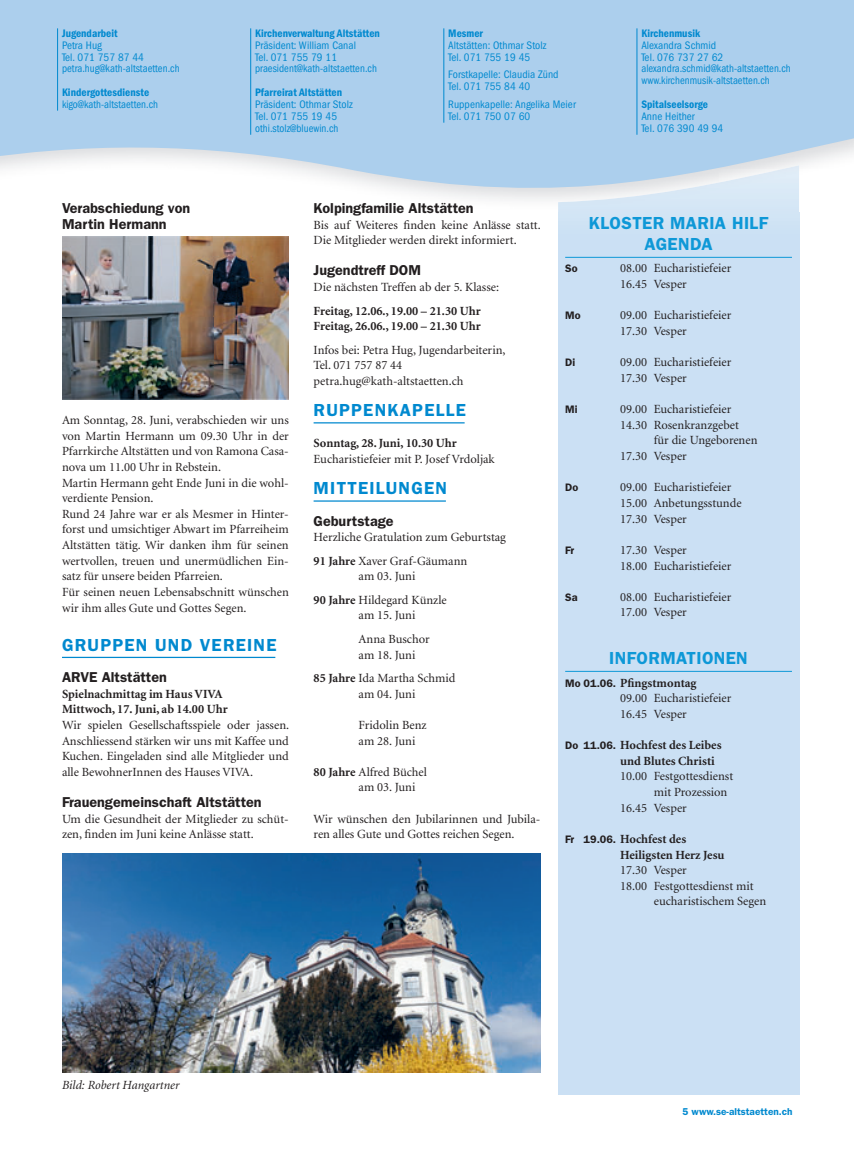
<style>
.page{position:relative;width:854px;height:1156px;background:#fff}
.page>*{position:absolute;margin:0;border:0;box-sizing:border-box;transform-origin:0 0}
.t1{font:600 17.5px "Franklin Gothic LT";letter-spacing:.07em;color:#0089cf}
.t2{font:600 17.5px/21px "Franklin Gothic LT";letter-spacing:.02em;color:#0e98d7;text-align:center}
.t3{font:600 14.38px/15.6px "Franklin Gothic LT";color:#231f20}
.t4{font:12.5px/15.6px "Minion LT";color:#231f20}
.t5{font:700 12.5px/15.6px "Minion LT";color:#231f20}
.t6{font:italic 12.5px "Minion LT";color:#231f20}
.t7{font:condensed 11.25px/11.9px "Franklin Gothic LT";letter-spacing:.005em;color:#0089cf}
.t8{font:600 condensed 11.25px "Franklin Gothic LT";letter-spacing:.005em;color:#0089cf}
.t9{font:condensed 11.25px "Franklin Gothic LT";letter-spacing:.005em;color:#0089cf;scale:.95 1}
.t10{font:600 10.88px "Franklin Gothic LT";color:#231f20}
.t11{font:600 10px "Franklin Gothic LT";color:#0089cf}
.s1{font-weight:700}
.s2{font-family:"Franklin Gothic LT";font-weight:600;font-size:10.88px}
</style>
<div class="page">
<svg style="left:0;top:0;width:854px;height:201px;background:#b7d4ee"></svg>
<hr style="left:250px;top:28px;width:1px;height:107px;background:#0089cf">
<hr style="left:444px;top:28px;width:1px;height:95px;background:#0089cf">
<hr style="left:57px;top:28px;width:1px;height:83px;background:#0089cf">
<hr style="left:637px;top:28px;width:1px;height:107px;background:#0089cf">
<div style="left:558px;top:212px;width:241px;height:882px;background:#cbe0f4"></div>
<img style="left:558px;top:165px;width:241px;height:47px">
<hr style="left:565px;top:257px;width:227px;height:1px;background:#0e98d7">
<hr style="left:565px;top:670px;width:227px;height:1px;background:#0e98d7">
<hr style="left:62px;top:656px;width:213px;height:2px;background:#0089cf">
<hr style="left:314px;top:422px;width:151px;height:1px;background:#0089cf">
<hr style="left:314px;top:500px;width:132px;height:1px;background:#0089cf">
<img style="left:62px;top:236px;width:227px;height:163px">
<img style="left:62px;top:853px;width:478px;height:219px">
<p class="t8" style="left:62px;top:29px;width:57px">Jugendarbeit</p>
<p class="t7" style="left:62px;top:40px;width:119px">Petra Hug<br>Tel. 071 757 87 44 petra.hug@kath-altstaetten.ch</p>
<p class="t8" style="left:62px;top:88px;width:89px">Kindergottesdienste</p>
<p class="t9" style="left:62px;top:100px;width:103px">kigo@kath-altstaetten.ch</p>
<p class="t8" style="left:255px;top:29px;width:126px">Kirchenverwaltung Altstätten</p>
<p class="t7" style="left:255px;top:40px;width:123px">Präsident: William Canal<br>Tel. 071 755 79 11 praesident@kath-altstaetten.ch</p>
<p class="t8" style="left:255px;top:88px;width:89px">Pfarreirat Altstätten</p>
<p class="t7" style="left:255px;top:99px;width:99px">Präsident: Othmar Stolz<br>Tel. 071 755 19 45 othi.stolz@bluewin.ch</p>
<p class="t8" style="left:448px;top:29px;width:36px">Mesmer</p>
<p class="t7" style="left:448px;top:40px;width:100px">Altstätten: Othmar Stolz<br>Tel. 071 755 19 45</p>
<p class="t7" style="left:448px;top:70px;width:112px">Forstkapelle: Claudia Zünd<br>Tel. 071 755 84 40</p>
<p class="t7" style="left:448px;top:99px;width:129px">Ruppenkapelle: Angelika Meier<br>Tel. 071 750 07 60</p>
<p class="t8" style="left:641px;top:29px;width:60px">Kirchenmusik</p>
<p class="t7" style="left:641px;top:40px;width:151px">Alexandra Schmid<br>Tel. 076 737 27 62 alexandra.schmid@kath-altstaetten.ch www.kirchenmusik-altstaetten.ch</p>
<p class="t8" style="left:641px;top:100px;width:68px">Spitalseelsorge</p>
<p class="t7" style="left:641px;top:111px;width:83px">Anne Heither<br>Tel. 076 390 49 94</p>
<p class="t3" style="left:62px;top:201px;width:130px">Verabschiedung von<br>Martin Hermann</p>
<p class="t4" style="left:62px;top:413px;width:228px">Am Sonntag, 28. Juni, verabschieden wir uns von Martin Hermann um 09.30 Uhr in der Pfarrkirche Altstätten und von Ramona Casa&shy;nova um 11.00 Uhr in Rebstein.<br>Martin Hermann geht Ende Juni in die wohl&shy;verdiente Pension.<br>Rund 24 Jahre war er als Mesmer in Hinter&shy;forst und umsichtiger Abwart im Pfarreiheim Altstätten tätig. Wir danken ihm für seinen wertvollen, treuen und unermüdlichen Ein&shy;satz für unsere beiden Pfarreien.<br>Für seinen neuen Lebensabschnitt wünschen wir ihm alles Gute und Gottes Segen.</p>
<h1 class="t1" style="left:62px;top:638px;width:216px">GRUPPEN UND VEREINE</h1>
<p class="t3" style="left:62px;top:670px;width:106px">ARVE Altstätten</p>
<p class="t5" style="left:62px;top:686px;width:167px">Spielnachmittag im Haus VIVA<br>Mittwoch, 17. Juni, ab 14.00 Uhr</p>
<p class="t4" style="left:62px;top:718px;width:229px;text-align:justify">Wir spielen Gesellschaftsspiele oder jassen.<br>Anschliessend stärken wir uns mit Kaffee und Kuchen. Eingeladen sind alle Mitglieder und alle BewohnerInnen des Hauses VIVA.</p>
<p class="t3" style="left:62px;top:795px;width:201px">Frauengemeinschaft Altstätten</p>
<p class="t4" style="left:62px;top:811px;width:228px">Um die Gesundheit der Mitglieder zu schüt&shy;zen, finden im Juni keine Anlässe statt.</p>
<p class="t3" style="left:314px;top:201px;width:162px">Kolpingfamilie Altstätten</p>
<p class="t4" style="left:314px;top:218px;width:229px">Bis auf Weiteres finden keine Anlässe statt.<br>Die Mitglieder werden direkt informiert.</p>
<p class="t3" style="left:314px;top:264px;width:109px">Jugendtreff DOM</p>
<p class="t4" style="left:314px;top:280px;width:187px">Die nächsten Treffen ab der 5. Klasse:</p>
<p class="t5" style="left:314px;top:304px;width:169px">Freitag, 12.06., 19.00 – 21.30 Uhr<br>Freitag, 26.06., 19.00 – 21.30 Uhr</p>
<p class="t4" style="left:314px;top:343px;width:193px">Infos bei: Petra Hug, Jugendarbeiterin,<br>Tel. 071 757 87 44 petra.hug@kath-altstaetten.ch</p>
<h1 class="t1" style="left:314px;top:404px;width:154px">RUPPENKAPELLE</h1>
<p class="t5" style="left:314px;top:436px;width:145px">Sonntag, 28. Juni, 10.30 Uhr</p>
<p class="t4" style="left:314px;top:452px;width:183px">Eucharistiefeier mit P. Josef Vrdoljak</p>
<h1 class="t1" style="left:314px;top:482px;width:135px">MITTEILUNGEN</h1>
<p class="t3" style="left:314px;top:514px;width:82px">Geburtstage</p>
<p class="t4" style="left:314px;top:526px;width:194px;line-height:23.5px">Herzliche Gratulation zum Geburtstag<br><span class="s1">91 Jahre</span> Xaver Graf-Gäumann</p>
<p class="t4" style="left:314px;top:565px;width:135px;line-height:23.5px;text-indent:45px">am 03. Juni<br><span class="s1">90 Jahre</span> Hildegard Künzle</p>
<p class="t4" style="left:359px;top:604px;width:73px;line-height:23.5px">am 15. Juni<br>Anna Buschor</p>
<p class="t4" style="left:314px;top:643px;width:143px;line-height:23.5px;text-align:center">am 18. Juni<br><span class="s1">85 Jahre</span> Ida Martha Schmid</p>
<p class="t4" style="left:359px;top:686px;width:58px">am 04. Juni</p>
<p class="t4" style="left:359px;top:718px;width:70px">Fridolin Benz am 28. Juni</p>
<p class="t4" style="left:359px;top:764px;width:70px;text-indent:-45px"><span class="s1">80 Jahre</span> Alfred Büchel am 03. Juni</p>
<p class="t4" style="left:314px;top:811px;width:228px">Wir wünschen den Jubilarinnen und Jubila&shy;ren alles Gute und Gottes reichen Segen.</p>
<h1 class="t2" style="left:589px;top:214px;width:181px">KLOSTER MARIA HILF<br>AGENDA</h1>
<p class="t10" style="left:565px;top:265px;width:14px">So</p>
<p class="t4" style="left:620px;top:261px;width:113px">08.00 Eucharistiefeier<br>16.45 Vesper</p>
<p class="t10" style="left:565px;top:312px;width:17px">Mo</p>
<p class="t4" style="left:620px;top:308px;width:113px">09.00 Eucharistiefeier<br>17.30 Vesper</p>
<p class="t10" style="left:565px;top:359px;width:12px">Di</p>
<p class="t4" style="left:620px;top:355px;width:113px">09.00 Eucharistiefeier<br>17.30 Vesper</p>
<p class="t10" style="left:565px;top:405px;width:14px">Mi</p>
<p class="t4" style="left:620px;top:402px;width:113px">09.00 Eucharistiefeier</p>
<p class="t4" style="left:620px;top:418px;width:120px">14.30 Rosenkranzgebet</p>
<p class="t4" style="left:654px;top:433px;width:105px">für die Ungeborenen</p>
<p class="t4" style="left:620px;top:449px;width:68px">17.30 Vesper</p>
<p class="t10" style="left:565px;top:484px;width:15px">Do</p>
<p class="t4" style="left:620px;top:480px;width:123px">09.00 Eucharistiefeier<br>15.00 Anbetungsstunde<br>17.30 Vesper</p>
<p class="t10" style="left:565px;top:546px;width:11px">Fr</p>
<p class="t4" style="left:620px;top:543px;width:113px">17.30 Vesper<br>18.00 Eucharistiefeier</p>
<p class="t10" style="left:565px;top:593px;width:14px">Sa</p>
<p class="t4" style="left:620px;top:590px;width:113px">08.00 Eucharistiefeier<br>17.00 Vesper</p>
<h1 class="t2" style="left:609px;top:648px;width:140px">INFORMATIONEN</h1>
<p class="t4" style="left:620px;top:675px;width:113px;text-indent:-55px"><span class="s2">Mo 01.06.</span> <span class="s1">Pfingstmontag<br></span>09.00 Eucharistiefeier<br>16.45 Vesper</p>
<p class="t5" style="left:620px;top:738px;width:103px;text-indent:-55px"><span class="s2">Do 11.06.</span> Hochfest des Leibes und Blutes Christi</p>
<p class="t4" style="left:620px;top:769px;width:115px">10.00 Festgottesdienst</p>
<p class="t4" style="left:654px;top:785px;width:75px">mit Prozession</p>
<p class="t4" style="left:620px;top:800px;width:68px">16.45 Vesper</p>
<p class="t5" style="left:620px;top:831px;width:106px;text-indent:-55px"><span class="s2">Fr 19.06.</span> Hochfest des<br>Heiligsten Herz Jesu</p>
<p class="t4" style="left:620px;top:863px;width:68px">17.30 Vesper</p>
<p class="t4" style="left:620px;top:878px;width:135px">18.00 Festgottesdienst mit</p>
<p class="t4" style="left:654px;top:894px;width:114px">eucharistischem Segen</p>
<p class="t6" style="left:62px;top:1079px;width:119px">Bild: Robert Hangartner</p>
<p class="t11" style="left:683px;top:1107px;width:111px">5 www.se-altstaetten.ch</p>
</div>
